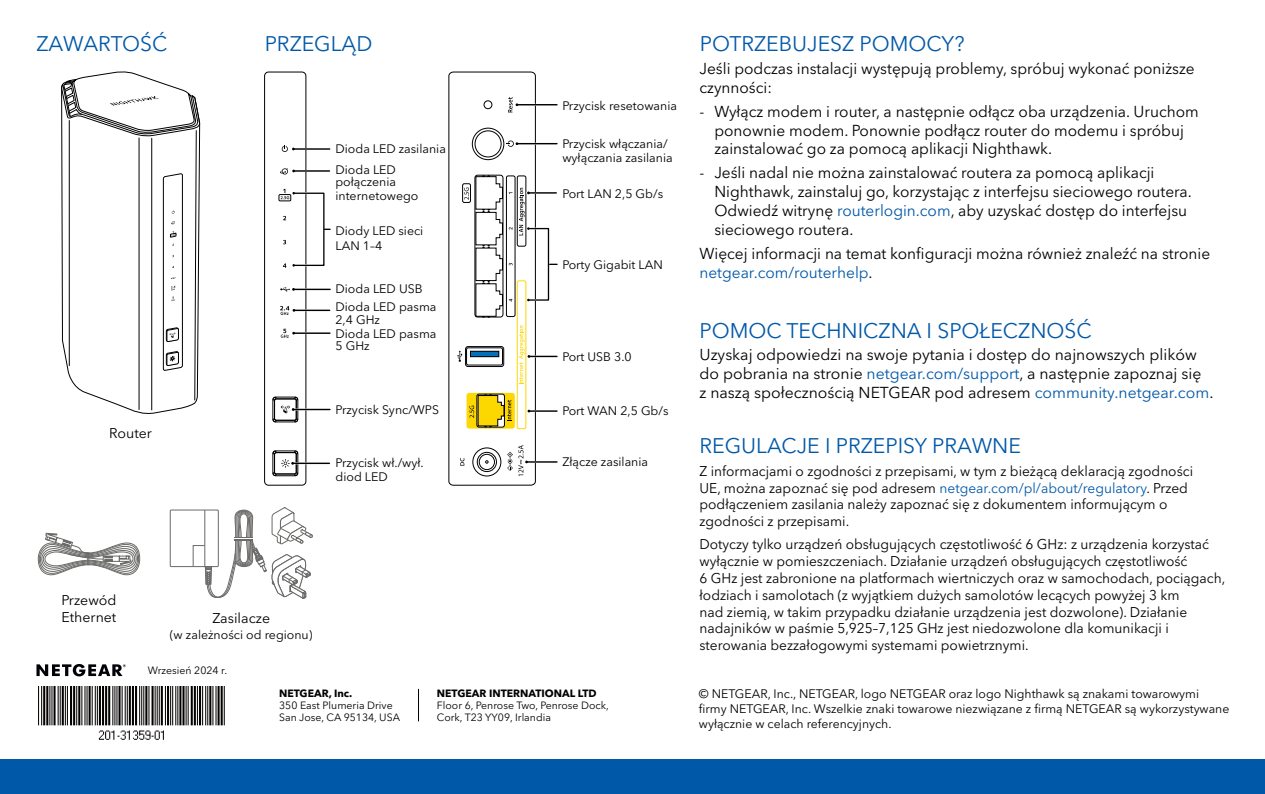
<style>
.page{position:relative;width:1265px;height:794px;background:#fff}
.page>*{position:absolute;margin:0;border:0;box-sizing:border-box;transform-origin:0 0}
.t1{font:21px "Avenir Next LT Pro";color:#0058a8}
.t2{font:15.75px/18.9px "Avenir Next LT Pro";color:#000}
.t3{font:14px/16.8px "Avenir Next LT Pro";color:#000}
.t4{font:12.25px/14.7px "Avenir Next LT Pro";color:#000}
.t5{font:10.5px/12.2px "Avenir Next LT Pro";color:#000}
.t6{font:700 10.5px "Avenir Next LT Pro";color:#000}
.s1{color:#0058a8}
</style>
<div class="page">
<img style="left:38px;top:686px;width:187px;height:54px">
<hr style="left:418px;top:689px;width:1px;height:32px;background:#000">
<svg style="left:36px;top:664px;width:90px;height:12px"></svg>
<div style="left:0;top:759px;width:1265px;height:35px;background:#0058a8"></div>
<svg style="left:76px;top:71px;width:125px;height:343px"></svg>
<hr style="left:139px;top:138px;width:1px;height:271px;background:#000">
<hr style="left:151px;top:138px;width:1px;height:272px;background:#000">
<svg style="left:61px;top:79px;width:139px;height:321px"></svg>
<div style="left:264px;top:72px;width:42px;height:414px;border:1px solid #000;border-radius:4px"></div>
<div style="left:273px;top:397px;width:25px;height:25px;border:1px solid #000;border-radius:3px"></div>
<svg style="left:272px;top:419px;width:5px;height:3px"></svg>
<div style="left:274px;top:399px;width:22px;height:21px;background:#fff;border:1px solid #000;border-radius:2px"></div>
<div style="left:274px;top:399px;width:22px;height:21px;border:1px solid #000;border-radius:2px"></div>
<div style="left:279px;top:194px;width:12px;height:7px;border:1px solid #000"></div>
<hr style="left:293px;top:192px;width:31px;height:2px;background:#fff">
<hr style="left:292px;top:309px;width:37px;height:2px;background:#fff">
<hr style="left:292px;top:288px;width:38px;height:2px;background:#fff">
<hr style="left:293px;top:408px;width:37px;height:2px;background:#fff">
<hr style="left:293px;top:148px;width:37px;height:2px;background:#000">
<svg style="left:282px;top:145px;width:13px;height:7px"></svg>
<hr style="left:294px;top:170px;width:35px;height:2px;background:#000">
<svg style="left:280px;top:168px;width:15px;height:6px"></svg>
<hr style="left:294px;top:310px;width:36px;height:1px;background:#000">
<svg style="left:280px;top:306px;width:15px;height:9px"></svg>
<hr style="left:294px;top:332px;width:36px;height:2px;background:#000">
<svg style="left:281px;top:329px;width:14px;height:9px"></svg>
<hr style="left:293px;top:289px;width:37px;height:1px;background:#000">
<svg style="left:280px;top:287px;width:15px;height:4px"></svg>
<hr style="left:293px;top:409px;width:37px;height:1px;background:#000">
<svg style="left:272px;top:396px;width:26px;height:17px"></svg>
<hr style="left:293px;top:462px;width:36px;height:2px;background:#000">
<svg style="left:272px;top:450px;width:26px;height:26px"></svg>
<div style="left:293px;top:193px;width:32px;height:73px;border:1px solid #070000"></div>
<svg style="left:281px;top:189px;width:14px;height:10px"></svg>
<div style="left:449px;top:72px;width:87px;height:414px;border:1px solid #000;border-radius:4px"></div>
<svg style="left:460px;top:458px;width:4px;height:7px"></svg>
<svg style="left:457px;top:350px;width:5px;height:12px"></svg>
<div style="left:484px;top:101px;width:8px;height:8px;border:1px solid #000;border-radius:50%"></div>
<svg style="left:472px;top:128px;width:32px;height:32px"></svg>
<div style="left:472px;top:128px;width:32px;height:32px;border:1px solid #000;border-radius:50%"></div>
<div style="left:475px;top:131px;width:26px;height:26px;background:#fff;border-radius:50%"></div>
<div style="left:475px;top:131px;width:26px;height:26px;border:1px solid #000;border-radius:50%"></div>
<svg style="left:475px;top:175px;width:28px;height:143px"></svg>
<div style="left:506px;top:176px;width:9px;height:141px;border:1px solid #000;border-radius:2px"></div>
<div style="left:517px;top:176px;width:9px;height:70px;border:1px solid #000;border-radius:2px"></div>
<div style="left:517px;top:280px;width:9px;height:149px;border:1px solid #fdd700;border-radius:2px"></div>
<div style="left:462px;top:183px;width:9px;height:20px;border:1px solid #000;border-radius:2px"></div>
<div style="left:465px;top:346px;width:39px;height:21px;border:1px solid #000;border-radius:2px"></div>
<div style="left:466px;top:347px;width:37px;height:18px;border:1px solid #000;border-radius:2px"></div>
<div style="left:470px;top:351px;width:29px;height:6px;background:#056fb8"></div>
<div style="left:470px;top:351px;width:29px;height:6px;border:1px solid #000"></div>
<div style="left:467px;top:393px;width:48px;height:35px;background:#fdd700;border-radius:3px"></div>
<div style="left:473px;top:448px;width:28px;height:28px;border:1px solid #000;border-radius:50%"></div>
<div style="left:477px;top:452px;width:20px;height:20px;border:1px solid #000;border-radius:50%"></div>
<div style="left:479px;top:454px;width:16px;height:16px;border:1px solid #000;border-radius:50%"></div>
<svg style="left:464px;top:188px;width:5px;height:12px"></svg>
<svg style="left:469px;top:394px;width:42px;height:33px"></svg>
<hr style="left:528px;top:227px;width:22px;height:2px;background:#fff">
<div style="left:528px;top:228px;width:21px;height:73px;border:1px solid #070000"></div>
<hr style="left:516px;top:104px;width:41px;height:2px;background:#fff">
<hr style="left:517px;top:104px;width:40px;height:1px;background:#000">
<svg style="left:508px;top:97px;width:10px;height:15px"></svg>
<hr style="left:528px;top:192px;width:28px;height:2px;background:#000">
<svg style="left:519px;top:188px;width:11px;height:47px"></svg>
<svg style="left:519px;top:325px;width:38px;height:59px"></svg>
<hr style="left:529px;top:410px;width:28px;height:2px;background:#000">
<hr style="left:526px;top:461px;width:31px;height:2px;background:#000">
<svg style="left:507px;top:445px;width:21px;height:31px"></svg>
<hr style="left:516px;top:143px;width:41px;height:2px;background:#fff">
<hr style="left:517px;top:143px;width:40px;height:1px;background:#000">
<svg style="left:507px;top:140px;width:11px;height:7px"></svg>
<svg style="left:38px;top:533px;width:102px;height:42px"></svg>
<div style="left:170px;top:510px;width:49px;height:57px;border:1px solid #6b6a68"></div>
<svg style="left:193px;top:507px;width:120px;height:92px"></svg>
<h1 class="t1" style="left:36px;top:31px;width:132px">ZAWARTOŚĆ</h1>
<h1 class="t1" style="left:265px;top:31px;width:109px">PRZEGLĄD</h1>
<p class="t4" style="left:335px;top:138px;width:112px;line-height:21px">Dioda LED zasilania<br>Dioda LED</p>
<p class="t4" style="left:335px;top:174px;width:85px">połączenia internetowego</p>
<p class="t4" style="left:335px;top:223px;width:89px">Diody LED sieci<br>LAN 1–4</p>
<p class="t4" style="left:335px;top:280px;width:103px;line-height:18.2px">Dioda LED USB<br>Dioda LED pasma</p>
<p class="t4" style="left:335px;top:312px;width:103px">2,4 GHz<br>Dioda LED pasma</p>
<p class="t4" style="left:335px;top:339px;width:36px">5 GHz</p>
<p class="t3" style="left:109px;top:425px;width:44px">Router</p>
<p class="t4" style="left:336px;top:402px;width:105px">Przycisk Sync/WPS</p>
<p class="t4" style="left:336px;top:456px;width:90px;line-height:14px">Przycisk wł./wył. diod LED</p>
<p class="t3" style="left:61px;top:591px;width:57px;line-height:17.5px">Przewód<br>Ethernet</p>
<p class="t3" style="left:212px;top:609px;width:59px">Zasilacze</p>
<p class="t4" style="left:170px;top:627px;width:144px">(w zależności od regionu)</p>
<p class="t5" style="left:148px;top:664px;width:81px">Wrzesień 2024 r.</p>
<p class="t4" style="left:562px;top:98px;width:116px">Przycisk resetowania</p>
<p class="t4" style="left:562px;top:136px;width:112px">Przycisk włączania/ wyłączania zasilania</p>
<p class="t4" style="left:562px;top:186px;width:102px">Port LAN 2,5 Gb/s</p>
<p class="t4" style="left:562px;top:257px;width:102px">Porty Gigabit LAN</p>
<p class="t4" style="left:562px;top:349px;width:71px">Port USB 3.0</p>
<p class="t4" style="left:562px;top:404px;width:108px">Port WAN 2,5 Gb/s</p>
<p class="t4" style="left:562px;top:454px;width:87px">Złącze zasilania</p>
<p class="t6" style="left:279px;top:686px;width:75px">NETGEAR, Inc.</p>
<p class="t5" style="left:279px;top:699px;width:122px">350 East Plumeria Drive<br>San Jose, CA 95134, USA</p>
<p class="t6" style="left:437px;top:686px;width:161px">NETGEAR INTERNATIONAL LTD</p>
<p class="t5" style="left:437px;top:699px;width:173px">Floor 6, Penrose Two, Penrose Dock,<br>Cork, T23 YY09, Irlandia</p>
<h1 class="t1" style="left:700px;top:31px;width:266px">POTRZEBUJESZ POMOCY?</h1>
<p class="t2" style="left:699px;top:59px;width:497px">Jeśli podczas instalacji występują problemy, spróbuj wykonać poniższe czynności:</p>
<p class="t2" style="left:714px;top:102px;width:486px;text-indent:-15px">- Wyłącz modem i router, a następnie odłącz oba urządzenia. Uruchom ponownie modem. Ponownie podłącz router do modemu i spróbuj zainstalować go za pomocą aplikacji Nighthawk.</p>
<p class="t2" style="left:714px;top:163px;width:479px;text-indent:-15px">- Jeśli nadal nie można zainstalować routera za pomocą aplikacji Nighthawk, zainstaluj go, korzystając z interfejsu sieciowego routera.<br>Odwiedź witrynę <span class="s1">routerlogin.com</span>, aby uzyskać dostęp do interfejsu sieciowego routera.</p>
<p class="t2" style="left:699px;top:244px;width:512px">Więcej informacji na temat konfiguracji można również znaleźć na stronie <span class="s1">netgear.com/routerhelp</span>.</p>
<h1 class="t1" style="left:699px;top:318px;width:394px">POMOC TECHNICZNA I SPOŁECZNOŚĆ</h1>
<p class="t2" style="left:699px;top:345px;width:515px">Uzyskaj odpowiedzi na swoje pytania i dostęp do najnowszych plików do pobrania na stronie <span class="s1">netgear.com/support</span>, a następnie zapoznaj się<br>z naszą społecznością NETGEAR pod adresem <span class="s1">community.netgear.com</span>.</p>
<h1 class="t1" style="left:699px;top:433px;width:323px">REGULACJE I PRZEPISY PRAWNE</h1>
<p class="t3" style="left:699px;top:462px;width:495px">Z informacjami o zgodności z przepisami, w tym z bieżącą deklaracją zgodności UE, można zapoznać się pod adresem <span class="s1">netgear.com/pl/about/regulatory</span>. Przed podłączeniem zasilania należy zapoznać się z dokumentem informującym o zgodności z przepisami.</p>
<p class="t3" style="left:699px;top:536px;width:527px">Dotyczy tylko urządzeń obsługujących częstotliwość 6 GHz: z urządzenia korzystać wyłącznie w pomieszczeniach. Działanie urządzeń obsługujących częstotliwość<br>6 GHz jest zabronione na platformach wiertniczych oraz w samochodach, pociągach, łodziach i samolotach (z wyjątkiem dużych samolotów lecących powyżej 3 km<br>nad ziemią, w takim przypadku działanie urządzenia jest dozwolone). Działanie nadajników w paśmie 5,925–7,125 GHz jest niedozwolone dla komunikacji i sterowania bezzałogowymi systemami powietrznymi.</p>
<p class="t4" style="left:699px;top:686px;width:532px">© NETGEAR, Inc., NETGEAR, logo NETGEAR oraz logo Nighthawk są znakami towarowymi firmy NETGEAR, Inc. Wszelkie znaki towarowe niezwiązane z firmą NETGEAR są wykorzystywane wyłącznie w celach referencyjnych.</p>
</div>
